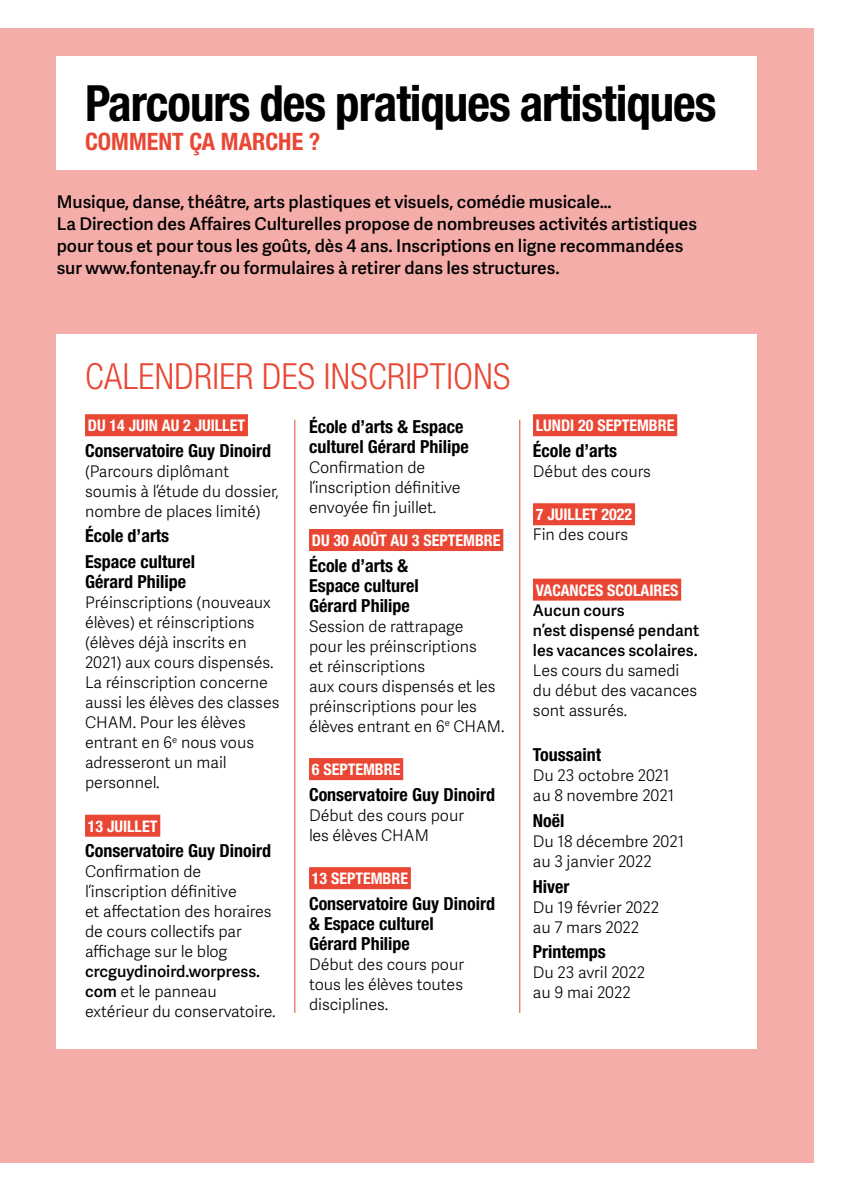
<style>
.page{position:relative;width:842px;height:1191px;background:#fff}
.page>*{position:absolute;margin:0;border:0;box-sizing:border-box;transform-origin:0 0}
.t1{font:700 condensed 50px "Helvetica Neue LT Std";letter-spacing:-.02em;color:#000}
.t2{font:300 condensed 36px "Helvetica Neue LT Std";letter-spacing:.01em;color:#e94734}
.t3{font:700 condensed 24px "Helvetica Neue LT Std";color:#e94734}
.t4{font:700 condensed 18px/20px "Helvetica Neue LT Std";color:#000}
.t5{font:600 17.6px/22px "Adelle Sans EXT";color:#000}
.t6{font:300 16px/20px "Adelle Sans EXT";color:#000}
.t7{font:700 condensed 16px "Helvetica Neue LT Std";color:#fff}
.t8{font:600 16px/20px "Adelle Sans EXT";color:#000}
.s1{font-weight:600}
</style>
<div class="page">
<div style="left:0;top:28px;width:814px;height:1134px;background:#f5adaa"></div>
<div style="left:57px;top:334px;width:700px;height:715px;background:#fff"></div>
<div style="left:85px;top:414px;width:163px;height:22px;background:#e94734"></div>
<div style="left:85px;top:814px;width:75px;height:22px;background:#e94734"></div>
<div style="left:309px;top:529px;width:194px;height:22px;background:#e94734"></div>
<div style="left:309px;top:758px;width:94px;height:22px;background:#e94734"></div>
<div style="left:309px;top:867px;width:102px;height:22px;background:#e94734"></div>
<div style="left:533px;top:414px;width:144px;height:22px;background:#e94734"></div>
<div style="left:533px;top:503px;width:102px;height:22px;background:#e94734"></div>
<div style="left:533px;top:578px;width:148px;height:22px;background:#e94734"></div>
<hr style="left:294px;top:420px;width:1px;height:593px;background:#e94734">
<hr style="left:519px;top:420px;width:1px;height:593px;background:#e94734">
<div style="left:57px;top:57px;width:700px;height:113px;background:#fff"></div>
<h1 class="t1" style="left:85px;top:73px;width:633px">Parcours des pratiques artistiques</h1>
<h3 class="t3" style="left:85px;top:127px;width:237px">COMMENT ÇA MARCHE ?</h3>
<p class="t5" style="left:57px;top:189px;width:642px">Musique, danse, théâtre, arts plastiques et visuels, comédie musicale…<br>La Direction des Affaires Culturelles propose de nombreuses activités artistiques pour tous et pour tous les goûts, dès 4 ans. Inscriptions en ligne recommandées sur www.fontenay.fr ou formulaires à retirer dans les structures.</p>
<h2 class="t2" style="left:85px;top:355px;width:427px">CALENDRIER DES INSCRIPTIONS</h2>
<p class="t7" style="left:88px;top:416px;width:159px">DU 14 JUIN AU 2 JUILLET</p>
<p class="t4" style="left:85px;top:440px;width:188px">Conservatoire Guy Dinoird</p>
<p class="t6" style="left:85px;top:460px;width:195px">(Parcours diplômant soumis à l’étude du dossier, nombre de places limité)</p>
<p class="t4" style="left:85px;top:523px;width:111px;line-height:25.6px">École d’arts<br>Espace culturel</p>
<p class="t4" style="left:85px;top:571px;width:102px">Gérard Philipe</p>
<p class="t6" style="left:85px;top:591px;width:196px">Préinscriptions (nouveaux élèves) et réinscriptions (élèves déjà inscrits en<br>2021) aux cours dispensés.<br>La réinscription concerne aussi les élèves des classes<br>CHAM. Pour les élèves entrant en 6<sup>e</sup> nous vous adresseront un mail personnel.</p>
<p class="t7" style="left:88px;top:816px;width:71px">13 JUILLET</p>
<p class="t4" style="left:85px;top:840px;width:188px">Conservatoire Guy Dinoird</p>
<p class="t6" style="left:85px;top:860px;width:188px">Confirmation de l’inscription définitive<br>et affectation des horaires de cours collectifs par affichage sur le blog</p>
<p class="t6" style="left:85px;top:960px;width:192px"><span class="s1">crcguydinoird.worpress. com</span> et le panneau extérieur du conservatoire.</p>
<p class="t4" style="left:309px;top:416px;width:161px">École d’arts &amp; Espace culturel Gérard Philipe</p>
<p class="t6" style="left:309px;top:456px;width:153px">Confirmation de l’inscription définitive envoyée fin juillet.</p>
<p class="t7" style="left:312px;top:530px;width:190px">DU 30 AOÛT AU 3 SEPTEMBRE</p>
<p class="t4" style="left:309px;top:555px;width:111px">École d’arts &amp;<br>Espace culturel<br>Gérard Philipe</p>
<p class="t6" style="left:309px;top:615px;width:197px">Session de rattrapage<br>pour les préinscriptions<br>et réinscriptions<br>aux cours dispensés et les préinscriptions pour les élèves entrant en 6<sup>e</sup> CHAM.</p>
<p class="t7" style="left:312px;top:759px;width:90px">6 SEPTEMBRE</p>
<p class="t4" style="left:309px;top:784px;width:188px">Conservatoire Guy Dinoird</p>
<p class="t6" style="left:309px;top:804px;width:157px">Début des cours pour les élèves CHAM</p>
<p class="t7" style="left:312px;top:868px;width:98px">13 SEPTEMBRE</p>
<p class="t4" style="left:309px;top:893px;width:188px">Conservatoire Guy Dinoird &amp; Espace culturel<br>Gérard Philipe</p>
<p class="t6" style="left:309px;top:953px;width:157px;text-align:justify">Début des cours pour tous les élèves toutes disciplines.</p>
<p class="t7" style="left:536px;top:416px;width:140px">LUNDI 20 SEPTEMBRE</p>
<p class="t4" style="left:533px;top:440px;width:86px">École d’arts</p>
<p class="t6" style="left:533px;top:460px;width:119px">Début des cours</p>
<p class="t7" style="left:536px;top:505px;width:98px">7 JUILLET 2022</p>
<p class="t6" style="left:533px;top:523px;width:97px">Fin des cours</p>
<p class="t7" style="left:536px;top:580px;width:144px">VACANCES SCOLAIRES</p>
<p class="t8" style="left:533px;top:598px;width:168px">Aucun cours<br>n’est dispensé pendant les vacances scolaires.</p>
<p class="t6" style="left:533px;top:659px;width:166px">Les cours du samedi du début des vacances sont assurés.</p>
<p class="t4" style="left:533px;top:744px;width:70px">Toussaint</p>
<p class="t6" style="left:533px;top:764px;width:143px">Du 23 octobre 2021 au 8 novembre 2021</p>
<p class="t4" style="left:533px;top:810px;width:33px">Noël</p>
<p class="t6" style="left:533px;top:830px;width:153px">Du 18 décembre 2021 au 3 janvier 2022</p>
<p class="t4" style="left:533px;top:876px;width:38px">Hiver</p>
<p class="t6" style="left:533px;top:896px;width:127px">Du 19 février 2022 au 7 mars 2022</p>
<p class="t4" style="left:533px;top:941px;width:74px">Printemps</p>
<p class="t6" style="left:533px;top:961px;width:113px">Du 23 avril 2022 au 9 mai 2022</p>
</div>
